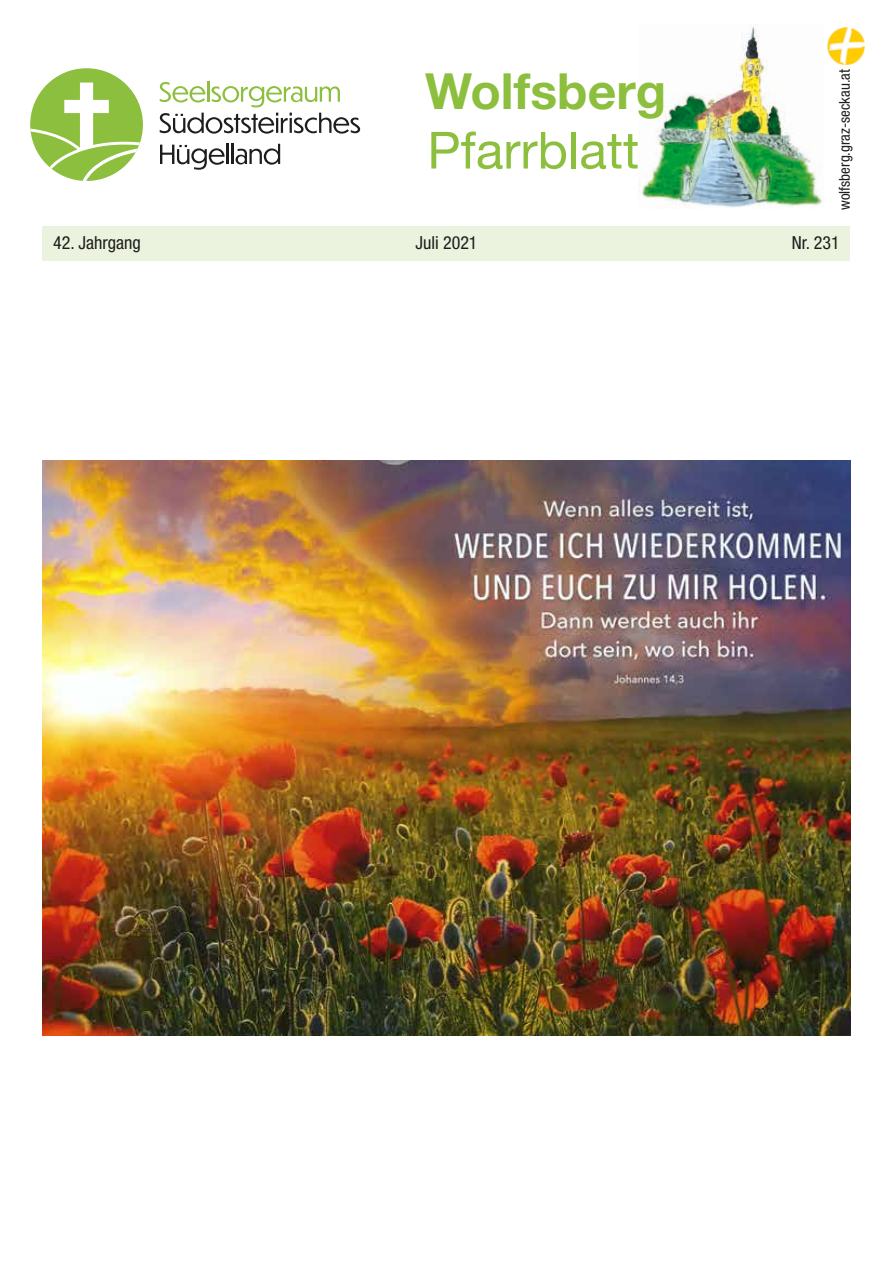
<style>
.page{position:relative;width:893px;height:1263px;background:#fff}
.page>*{position:absolute;margin:0;border:0;box-sizing:border-box;transform-origin:0 0}
.t1{font:51.3px "Helvetica Neue";color:#8cbf3d}
.t2{font:700 49.95px "Helvetica Neue";color:#8cbf3d}
.t3{font:condensed 18px "Helvetica Neue";color:#1d1d1b}
.t4{font:condensed 15px "Helvetica Neue";color:#1d1d1b}
</style>
<div class="page">
<div style="left:43px;top:226px;width:807px;height:34px;background:#ebf3de"></div>
<svg style="left:160px;top:82px;width:45px;height:20px"></svg>
<hr style="left:207px;top:81px;width:2px;height:21px;background:#8cbf3d">
<svg style="left:212px;top:86px;width:128px;height:21px"></svg>
<svg style="left:160px;top:113px;width:200px;height:21px"></svg>
<svg style="left:160px;top:145px;width:65px;height:25px"></svg>
<hr style="left:226px;top:144px;width:3px;height:20px;background:#1d1d1b">
<hr style="left:231px;top:144px;width:3px;height:20px;background:#1d1d1b">
<svg style="left:236px;top:144px;width:44px;height:21px"></svg>
<div style="left:30px;top:68px;width:113px;height:113px;background:#8cbf3d;border-radius:50%"></div>
<svg style="left:30px;top:83px;width:110px;height:98px"></svg>
<img style="left:638px;top:24px;width:186px;height:184px">
<img style="left:827px;top:28px;width:37px;height:37px">
<img style="left:43px;top:461px;width:807px;height:575px">
<h2 class="t2" style="left:425px;top:60px;width:242px">Wolfsberg</h2>
<h1 class="t1" style="left:427px;top:120px;width:213px">Pfarrblatt</h1>
<p class="t4" style="left:836px;top:210px;width:142px;rotate:-90deg">wolfsberg.graz-seckau.at</p>
<p class="t3" style="left:53px;top:232px;width:89px">42. Jahrgang</p>
<p class="t3" style="left:415px;top:232px;width:64px">Juli 2021</p>
<p class="t3" style="left:792px;top:232px;width:49px">Nr. 231</p>
</div>
